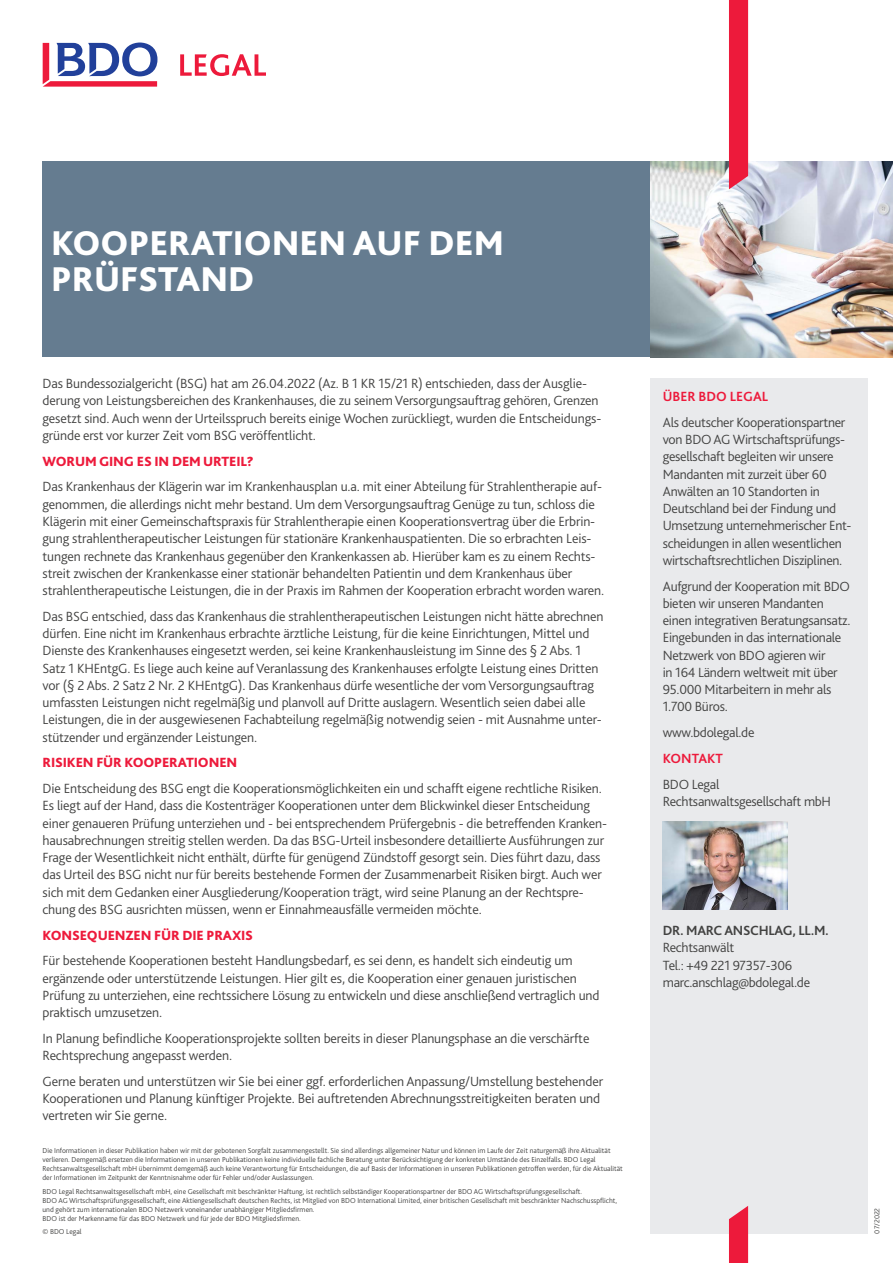
<style>
.page{position:relative;width:893px;height:1263px;background:#fff}
.page>*{position:absolute;margin:0;border:0;box-sizing:border-box;transform-origin:0 0}
.t1{font:800 36px/36px "Bliss Pro";color:#fff}
.t2{font:300 13.95px/17.2px "Bliss Pro";letter-spacing:-.01em;color:#424241}
.t3{font:800 13.95px "Bliss Pro";letter-spacing:-.01em;color:#ed1a3b}
.t4{font:700 13.95px "Bliss Pro";letter-spacing:-.02em;color:#424241}
.t5{font:700 13.95px "Bliss Pro";color:#ed1a3b}
.t6{font:300 7.5px/9px "Bliss Pro";color:#424241}
</style>
<div class="page">
<svg style="left:43px;top:43px;width:114px;height:44px"></svg>
<svg style="left:180px;top:54px;width:86px;height:22px"></svg>
<img style="left:650px;top:162px;width:243px;height:195px">
<div style="left:650px;top:378px;width:217px;height:855px;background:#e9eaec"></div>
<img style="left:663px;top:822px;width:125px;height:87px">
<div style="left:729px;top:0;width:19px;height:189px;background:#ed1a3b"></div>
<svg style="left:729px;top:1206px;width:19px;height:57px"></svg>
<div style="left:43px;top:162px;width:607px;height:195px;background:#657c90"></div>
<h1 class="t1" style="left:51px;top:224px;width:454px">KOOPERATIONEN AUF DEM<br>PRÜFSTAND</h1>
<p class="t2" style="left:43px;top:375px;width:560px">Das Bundessozialgericht (BSG) hat am 26.04.2022 (Az. B 1 KR 15/21 R) entschieden, dass der Ausglie&shy;derung von Leistungsbereichen des Krankenhauses, die zu seinem Versorgungsauftrag gehören, Grenzen gesetzt sind. Auch wenn der Urteilsspruch bereits einige Wochen zurückliegt, wurden die Entscheidungs&shy;gründe erst vor kurzer Zeit vom BSG veröffentlicht.</p>
<p class="t3" style="left:43px;top:452px;width:213px">WORUM GING ES IN DEM URTEIL?</p>
<p class="t2" style="left:43px;top:478px;width:563px">Das Krankenhaus der Klägerin war im Krankenhausplan u.a. mit einer Abteilung für Strahlentherapie auf&shy;genommen, die allerdings nicht mehr bestand. Um dem Versorgungsauftrag Genüge zu tun, schloss die Klägerin mit einer Gemeinschaftspraxis für Strahlentherapie einen Kooperationsvertrag über die Erbrin&shy;gung strahlentherapeutischer Leistungen für stationäre Krankenhauspatienten. Die so erbrachten Leis&shy;tungen rechnete das Krankenhaus gegenüber den Krankenkassen ab. Hierüber kam es zu einem Rechts&shy;streit zwischen der Krankenkasse einer stationär behandelten Patientin und dem Krankenhaus über strahlentherapeutische Leistungen, die in der Praxis im Rahmen der Kooperation erbracht worden waren.</p>
<p class="t2" style="left:43px;top:607px;width:562px">Das BSG entschied, dass das Krankenhaus die strahlentherapeutischen Leistungen nicht hätte abrechnen dürfen. Eine nicht im Krankenhaus erbrachte ärztliche Leistung, für die keine Einrichtungen, Mittel und Dienste des Krankenhauses eingesetzt werden, sei keine Krankenhausleistung im Sinne des § 2 Abs. 1<br>Satz 1 KHEntgG. Es liege auch keine auf Veranlassung des Krankenhauses erfolgte Leistung eines Dritten vor (§ 2 Abs. 2 Satz 2 Nr. 2 KHEntgG). Das Krankenhaus dürfe wesentliche der vom Versorgungsauftrag umfassten Leistungen nicht regelmäßig und planvoll auf Dritte auslagern. Wesentlich seien dabei alle Leistungen, die in der ausgewiesenen Fachabteilung regelmäßig notwendig seien - mit Ausnahme unter&shy;stützender und ergänzender Leistungen.</p>
<p class="t3" style="left:43px;top:754px;width:196px">RISIKEN FÜR KOOPERATIONEN</p>
<p class="t2" style="left:43px;top:779px;width:566px">Die Entscheidung des BSG engt die Kooperationsmöglichkeiten ein und schafft eigene rechtliche Risiken.<br>Es liegt auf der Hand, dass die Kostenträger Kooperationen unter dem Blickwinkel dieser Entscheidung einer genaueren Prüfung unterziehen und - bei entsprechendem Prüfergebnis - die betreffenden Kranken&shy;hausabrechnungen streitig stellen werden. Da das BSG-Urteil insbesondere detaillierte Ausführungen zur Frage der Wesentlichkeit nicht enthält, dürfte für genügend Zündstoff gesorgt sein. Dies führt dazu, dass das Urteil des BSG nicht nur für bereits bestehende Formen der Zusammenarbeit Risiken birgt. Auch wer sich mit dem Gedanken einer Ausgliederung/Kooperation trägt, wird seine Planung an der Rechtspre&shy;chung des BSG ausrichten müssen, wenn er Einnahmeausfälle vermeiden möchte.</p>
<p class="t3" style="left:43px;top:926px;width:212px">KONSEQUENZEN FÜR DIE PRAXIS</p>
<p class="t2" style="left:43px;top:952px;width:559px">Für bestehende Kooperationen besteht Handlungsbedarf, es sei denn, es handelt sich eindeutig um ergänzende oder unterstützende Leistungen. Hier gilt es, die Kooperation einer genauen juristischen Prüfung zu unterziehen, eine rechtssichere Lösung zu entwickeln und diese anschließend vertraglich und praktisch umzusetzen.</p>
<p class="t2" style="left:43px;top:1029px;width:548px">In Planung befindliche Kooperationsprojekte sollten bereits in dieser Planungsphase an die verschärfte<br>Rechtsprechung angepasst werden.</p>
<p class="t2" style="left:43px;top:1072px;width:562px">Gerne beraten und unterstützen wir Sie bei einer ggf. erforderlichen Anpassung/Umstellung bestehender<br>Kooperationen und Planung künftiger Projekte. Bei auftretenden Abrechnungsstreitigkeiten beraten und vertreten wir Sie gerne.</p>
<p class="t6" style="left:43px;top:1146px;width:582px">Die Informationen in dieser Publikation haben wir mit der gebotenen Sorgfalt zusammengestellt. Sie sind allerdings allgemeiner Natur und können im Laufe der Zeit naturgemäß ihre Aktualität verlieren. Demgemäß ersetzen die Informationen in unseren Publikationen keine individuelle fachliche Beratung unter Berücksichtigung der konkreten Umstände des Einzelfalls. BDO Legal Rechtsanwaltsgesellschaft mbH übernimmt demgemäß auch keine Verantwortung für Entscheidungen, die auf Basis der Informationen in unseren Publikationen getroffen werden, für die Aktualität der Informationen im Zeitpunkt der Kenntnisnahme oder für Fehler und/oder Auslassungen.</p>
<p class="t6" style="left:43px;top:1186px;width:576px">BDO Legal Rechtsanwaltsgesellschaft mbH, eine Gesellschaft mit beschränkter Haftung, ist rechtlich selbständiger Kooperationspartner der BDO AG Wirtschaftsprüfungsgesellschaft.<br>BDO AG Wirtschaftsprüfungsgesellschaft, eine Aktiengesellschaft deutschen Rechts, ist Mitglied von BDO International Limited, einer britischen Gesellschaft mit beschränkter Nachschusspflicht, und gehört zum internationalen BDO Netzwerk voneinander unabhängiger Mitgliedsfirmen.<br>BDO ist der Markenname für das BDO Netzwerk und für jede der BDO Mitgliedsfirmen.</p>
<p class="t6" style="left:43px;top:1227px;width:41px">© BDO Legal</p>
<p class="t5" style="left:663px;top:388px;width:107px">ÜBER BDO LEGAL</p>
<p class="t2" style="left:663px;top:413px;width:190px">Als deutscher Kooperationspartner von BDO AG Wirtschaftsprüfungs&shy;gesellschaft begleiten wir unsere Mandanten mit zurzeit über 60<br>Anwälten an 10 Standorten in Deutschland bei der Findung und Umsetzung unternehmerischer Ent&shy;scheidungen in allen wesentlichen wirtschaftsrechtlichen Disziplinen.</p>
<p class="t2" style="left:663px;top:577px;width:189px">Aufgrund der Kooperation mit BDO bieten wir unseren Mandanten einen integrativen Beratungsansatz.<br>Eingebunden in das internationale<br>Netzwerk von BDO agieren wir<br>in 164 Ländern weltweit mit über<br>95.000 Mitarbeitern in mehr als<br>1.700 Büros.</p>
<p class="t2" style="left:663px;top:723px;width:93px">www.bdolegal.de</p>
<p class="t5" style="left:663px;top:749px;width:62px">KONTAKT</p>
<p class="t2" style="left:663px;top:775px;width:170px">BDO Legal<br>Rechtsanwaltsgesellschaft mbH</p>
<p class="t4" style="left:663px;top:922px;width:168px">DR. MARC ANSCHLAG, LL.M.</p>
<p class="t2" style="left:663px;top:939px;width:149px">Rechtsanwält<br>Tel.: +49 221 97357-306 marc.anschlag@bdolegal.de</p>
<p class="t6" style="left:872px;top:1233px;width:27px;rotate:-90deg">07/2022</p>
</div>
